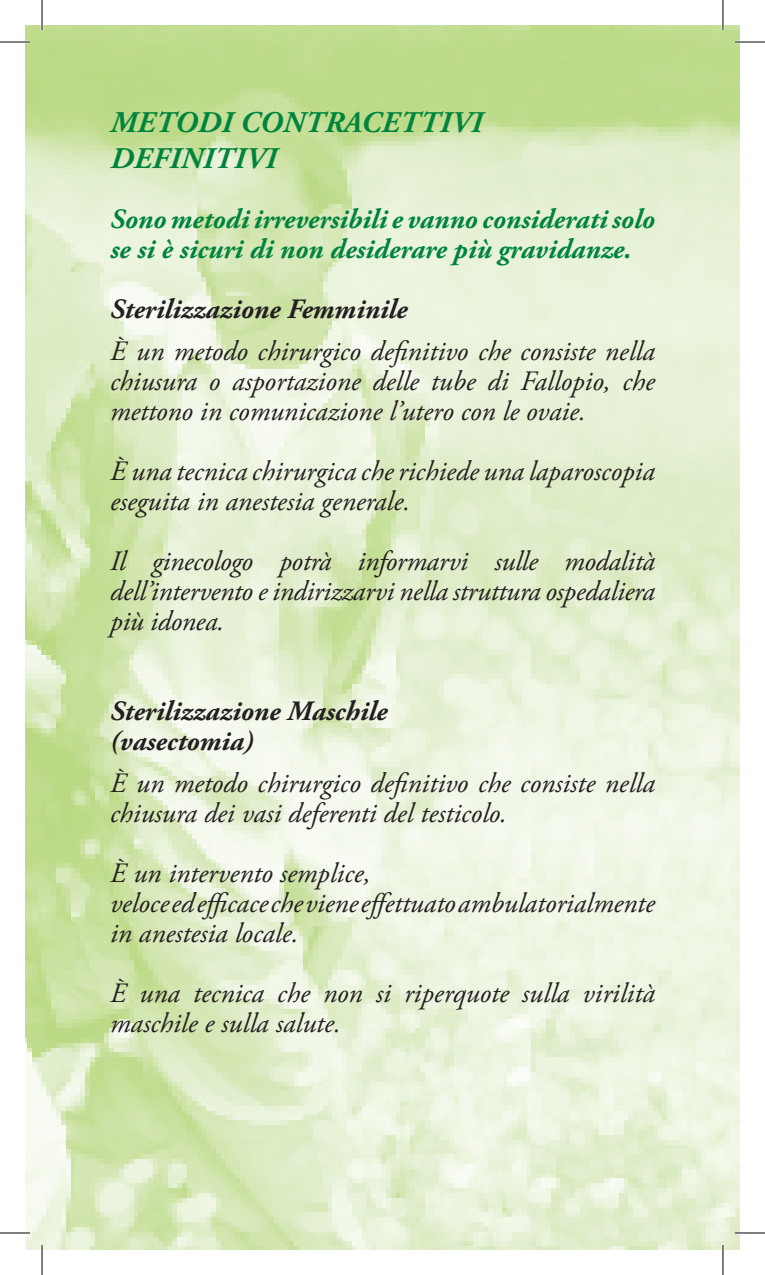
<style>
.page{position:relative;width:765px;height:1275px;background:#fff}
.page>*{position:absolute;margin:0;border:0;box-sizing:border-box;transform-origin:0 0}
.t1{font:italic 700 30px "Adobe Garamond Pro";letter-spacing:.015em;color:#00843d}
.t2{font:italic 28px/30px "Adobe Garamond Pro";color:#231f20}
.t3{font:italic 700 28px/30px "Adobe Garamond Pro";color:#00843d}
.t4{font:italic 700 28px "Adobe Garamond Pro";color:#231f20}
</style>
<div class="page">
<img style="left:25px;top:25px;width:714px;height:1225px">
<hr style="left:0;top:41px;width:30px;height:2px;background:#fff">
<hr style="left:734px;top:41px;width:30px;height:2px;background:#fff">
<hr style="left:0;top:1231px;width:30px;height:3px;background:#fff">
<hr style="left:734px;top:1231px;width:30px;height:3px;background:#fff">
<hr style="left:41px;top:0;width:2px;height:30px;background:#fff">
<hr style="left:41px;top:1245px;width:2px;height:30px;background:#fff">
<hr style="left:721px;top:0;width:3px;height:30px;background:#fff">
<hr style="left:721px;top:1245px;width:3px;height:30px;background:#fff">
<hr style="left:0;top:42px;width:30px;height:1px;background:#000">
<hr style="left:734px;top:42px;width:30px;height:1px;background:#000">
<hr style="left:0;top:1232px;width:30px;height:1px;background:#000">
<hr style="left:734px;top:1232px;width:30px;height:1px;background:#000">
<hr style="left:42px;top:0;width:1px;height:30px;background:#000">
<hr style="left:42px;top:1245px;width:1px;height:30px;background:#000">
<hr style="left:722px;top:0;width:1px;height:30px;background:#000">
<hr style="left:722px;top:1245px;width:1px;height:30px;background:#000">
<p class="t1" style="left:110px;top:105px;width:373px">METODI CONTRACETTIVI</p>
<p class="t1" style="left:110px;top:141px;width:168px">DEFINITIVI</p>
<p class="t3" style="left:110px;top:204px;width:546px">Sono metodi irreversibili e vanno considerati solo se si è sicuri di non desiderare più gravidanze.</p>
<p class="t4" style="left:110px;top:293px;width:299px">Sterilizzazione Femminile</p>
<p class="t2" style="left:110px;top:337px;width:546px;text-align:justify">È un metodo chirurgico definitivo che consiste nella chiusura o asportazione delle tube di Fallopio, che mettono in comunicazione l’utero con le ovaie.</p>
<p class="t2" style="left:110px;top:457px;width:546px">È una tecnica chirurgica che richiede una laparoscopia eseguita in anestesia generale.</p>
<p class="t2" style="left:110px;top:547px;width:546px;text-align:justify">Il ginecologo potrà informarvi sulle modalità dell’intervento e indirizzarvi nella struttura ospedaliera più idonea.</p>
<p class="t4" style="left:110px;top:695px;width:279px">Sterilizzazione Maschile</p>
<p class="t4" style="left:110px;top:725px;width:145px">(vasectomia)</p>
<p class="t2" style="left:110px;top:769px;width:546px">È un metodo chirurgico definitivo che consiste nella chiusura dei vasi deferenti del testicolo.</p>
<p class="t2" style="left:110px;top:859px;width:262px">È un intervento semplice,</p>
<p class="t2" style="left:110px;top:889px;width:546px">veloce ed efficace che viene effettuato ambulatorialmente in anestesia locale.</p>
<p class="t2" style="left:110px;top:979px;width:546px">È una tecnica che non si riperquote sulla virilità maschile e sulla salute.</p>
</div>
